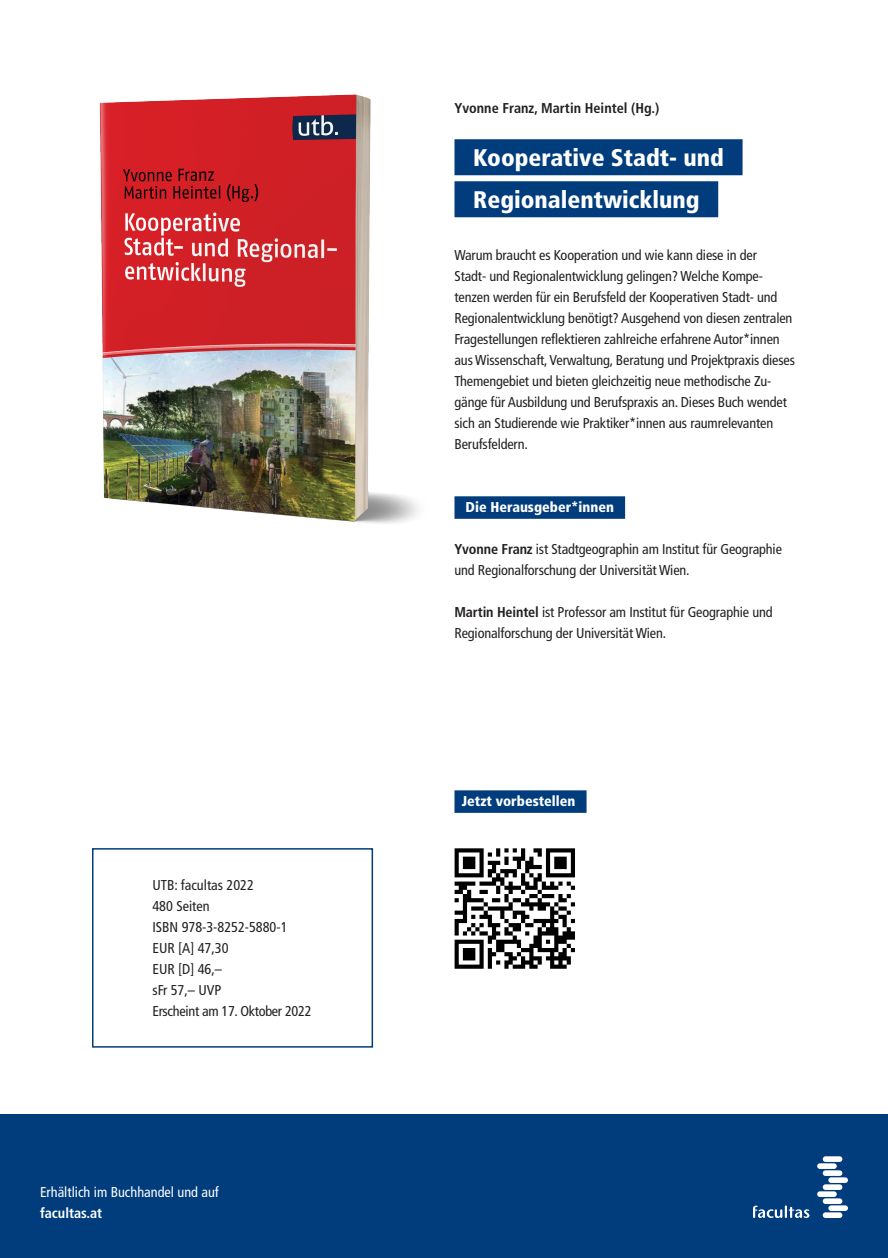
<style>
.page{position:relative;width:888px;height:1258px;background:#fff}
.page>*{position:absolute;margin:0;border:0;box-sizing:border-box;transform-origin:0 0}
.t1{font:900 condensed 24px/42px "Frutiger LT Std";color:#fff}
.t2{font:condensed 14.25px/21px "Frutiger LT Std";letter-spacing:-.01em;color:#231f20}
.t3{font:900 condensed 14.25px "Frutiger LT Std";color:#fff}
.t4{font:700 condensed 14.25px "Frutiger LT Std";color:#231f20}
.t5{font:condensed 14.25px "Frutiger LT Std";color:#fff}
.t6{font:700 condensed 14.25px "Frutiger LT Std";color:#fff}
.s1{font-weight:700}
</style>
<div class="page">
<div style="left:454px;top:496px;width:171px;height:23px;background:#013d7d"></div>
<div style="left:454px;top:790px;width:132px;height:23px;background:#013d7d"></div>
<div style="left:454px;top:139px;width:288px;height:36px;background:#013d7d"></div>
<div style="left:454px;top:181px;width:264px;height:36px;background:#013d7d"></div>
<div style="left:92px;top:848px;width:281px;height:199px;border:2px solid #013d7d"></div>
<img style="left:99px;top:94px;width:372px;height:430px">
<div style="left:0;top:1114px;width:888px;height:144px;background:#013d7d"></div>
<div style="left:817px;top:1191px;width:20px;height:6px;background:#fff;border-radius:3px"></div>
<div style="left:823px;top:1198px;width:19px;height:6px;background:#fff;border-radius:3px"></div>
<div style="left:828px;top:1205px;width:20px;height:6px;background:#fff;border-radius:3px"></div>
<div style="left:823px;top:1212px;width:19px;height:6px;background:#fff;border-radius:3px"></div>
<div style="left:817px;top:1163px;width:20px;height:6px;background:#fff;border-radius:3px"></div>
<div style="left:823px;top:1156px;width:19px;height:6px;background:#fff;border-radius:3px"></div>
<div style="left:823px;top:1170px;width:19px;height:6px;background:#fff;border-radius:3px"></div>
<div style="left:828px;top:1177px;width:20px;height:6px;background:#fff;border-radius:3px"></div>
<div style="left:823px;top:1184px;width:19px;height:6px;background:#fff;border-radius:3px"></div>
<svg style="left:753px;top:1205px;width:56px;height:13px"></svg>
<svg style="left:455px;top:848px;width:120px;height:121px"></svg>
<p class="t2" style="left:152px;top:875px;width:161px">UTB: facultas 2022<br>480 Seiten<br>ISBN 978-3-8252-5880-1<br>EUR [A] 47,30<br>EUR [D] 46,–<br>sFr 57,– UVP<br>Erscheint am 17. Oktober 2022</p>
<p class="t5" style="left:40px;top:1184px;width:180px">Erhältlich im Buchhandel und auf</p>
<p class="t6" style="left:40px;top:1204px;width:64px">facultas.at</p>
<p class="t4" style="left:454px;top:100px;width:206px">Yvonne Franz, Martin Heintel (Hg.)</p>
<h1 class="t1" style="left:473px;top:136px;width:252px">Kooperative Stadt- und<br>Regionalentwicklung</h1>
<p class="t2" style="left:454px;top:245px;width:342px">Warum braucht es Kooperation und wie kann diese in der<br>Stadt- und Regionalentwicklung gelingen? Welche Kompe&shy;tenzen werden für ein Berufsfeld der Kooperativen Stadt- und Regionalentwicklung benötigt? Ausgehend von diesen zentralen Fragestellungen reflektieren zahlreiche erfahrene Autor*innen aus Wissenschaft, Verwaltung, Beratung und Projektpraxis dieses Themengebiet und bieten gleichzeitig neue methodische Zu&shy;gänge für Ausbildung und Berufspraxis an. Dieses Buch wendet sich an Studierende wie Praktiker*innen aus raumrelevanten Berufsfeldern.</p>
<p class="t3" style="left:466px;top:499px;width:150px">Die Herausgeber*innen</p>
<p class="t2" style="left:454px;top:539px;width:329px"><span class="s1">Yvonne Franz</span> ist Stadtgeographin am Institut für Geographie und Regionalforschung der Universität Wien.</p>
<p class="t2" style="left:454px;top:602px;width:320px"><span class="s1">Martin Heintel</span> ist Professor am Institut für Geographie und<br>Regionalforschung der Universität Wien.</p>
<p class="t3" style="left:462px;top:792px;width:115px">Jetzt vorbestellen</p>
</div>
